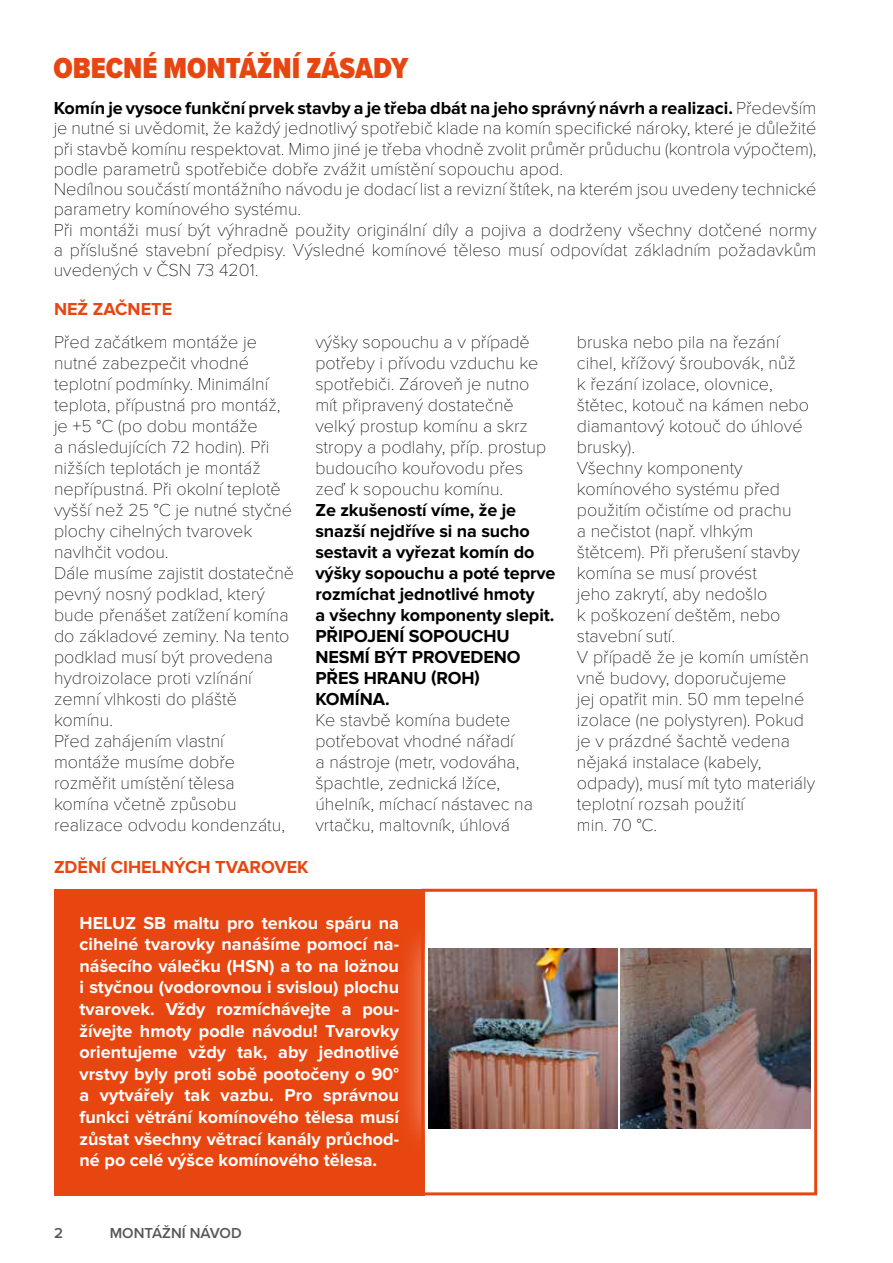
<style>
.page{position:relative;width:893px;height:1263px;background:#fff}
.page>*{position:absolute;margin:0;border:0;box-sizing:border-box;transform-origin:0 0}
.t1{font:900 30px "Proxima Nova Cond";color:#e84610}
.t2{font:100 18px/21px "Proxima Nova T";color:#000}
.t3{font:700 18px/21.6px "Proxima Nova";color:#fff;text-align:justify}
.t4{font:700 18px/21px "Proxima Nova";letter-spacing:-.005em;color:#000}
.t5{font:700 18px "Proxima Nova";color:#e84610}
.t6{font:600 15px "Proxima Nova";color:#575756}
.s1{font-family:"Proxima Nova T";font-weight:100}
</style>
<div class="page">
<div style="left:54px;top:889px;width:371px;height:306px;background:#e84610"></div>
<img style="left:649px;top:948px;width:161px;height:180px">
<div style="left:398px;top:917px;width:251px;height:242px;background:#fff;opacity:.75"></div>
<img style="left:429px;top:948px;width:188px;height:180px">
<div style="left:421px;top:889px;width:396px;height:306px;border:3px solid #e84610"></div>
<h1 class="t1" style="left:53px;top:46px;width:356px">OBECNÉ MONTÁŽNÍ ZÁSADY</h1>
<p class="t4" style="left:54px;top:98px;width:764px">Komín je vysoce funkční prvek stavby a je třeba dbát na jeho správný návrh a realizaci. <span class="s1">Především</span></p>
<p class="t2" style="left:54px;top:117px;width:764px;line-height:20.2px">je nutné si uvědomit, že každý jednotlivý spotřebič klade na komín specifické nároky, které je důležité při stavbě komínu respektovat. Mimo jiné je třeba vhodně zvolit průměr průduchu (kontrola výpočtem), podle parametrů spotřebiče dobře zvážit umístění sopouchu apod.<br>Nedílnou součástí montážního návodu je dodací list a revizní štítek, na kterém jsou uvedeny technické parametry komínového systému.<br>Při montáži musí být výhradně použity originální díly a pojiva a dodrženy všechny dotčené normy a příslušné stavební předpisy. Výsledné komínové těleso musí odpovídat základním požadavkům uvedených v ČSN 73 4201.</p>
<p class="t5" style="left:54px;top:299px;width:120px">NEŽ ZAČNETE</p>
<p class="t2" style="left:54px;top:330px;width:242px">Před začátkem montáže je nutné zabezpečit vhodné teplotní podmínky. Minimální teplota, přípustná pro montáž, je +5 °C (po dobu montáže<br>a následujících 72 hodin). Při nižších teplotách je montáž nepřípustná. Při okolní teplotě vyšší než 25 °C je nutné styčné plochy cihelných tvarovek navlhčit vodou.<br>Dále musíme zajistit dostatečně pevný nosný podklad, který bude přenášet zatížení komína do základové zeminy. Na tento podklad musí být provedena hydroizolace proti vzlínání zemní vlhkosti do pláště komínu.<br>Před zahájením vlastní montáže musíme dobře rozměřit umístění tělesa komína včetně způsobu realizace odvodu kondenzátu,</p>
<p class="t2" style="left:315px;top:330px;width:232px">výšky sopouchu a v případě potřeby i přívodu vzduchu ke spotřebiči. Zároveň je nutno mít připravený dostatečně velký prostup komínu a skrz stropy a podlahy, příp. prostup budoucího kouřovodu přes zeď k sopouchu komínu.</p>
<p class="t4" style="left:315px;top:500px;width:242px">Ze zkušeností víme, že je snazší nejdříve si na sucho sestavit a vyřezat komín do výšky sopouchu a poté teprve rozmíchat jednotlivé hmoty<br>a všechny komponenty slepit.<br>PŘIPOJENÍ SOPOUCHU<br>NESMÍ BÝT PROVEDENO<br>PŘES HRANU (ROH)<br>KOMÍNA.</p>
<p class="t2" style="left:315px;top:708px;width:219px">Ke stavbě komína budete potřebovat vhodné nářadí<br>a nástroje (metr, vodováha, špachtle, zednická lžíce, úhelník, míchací nástavec na vrtačku, maltovník, úhlová</p>
<p class="t5" style="left:54px;top:857px;width:256px">ZDĚNÍ CIHELNÝCH TVAROVEK</p>
<p class="t3" style="left:80px;top:912px;width:321px">HELUZ SB maltu pro tenkou spáru na cihelné tvarovky nanášíme pomocí na&shy;nášecího válečku (HSN) a to na ložnou i styčnou (vodorovnou i svislou) plochu tvarovek. Vždy rozmíchávejte a pou&shy;žívejte hmoty podle návodu! Tvarovky orientujeme vždy tak, aby jednotlivé vrstvy byly proti sobě pootočeny o 90° a vytvářely tak vazbu. Pro správnou funkci větrání komínového tělesa musí zůstat všechny větrací kanály průchod&shy;né po celé výšce komínového tělesa.</p>
<p class="t2" style="left:577px;top:330px;width:240px">bruska nebo pila na řezání cihel, křížový šroubovák, nůž<br>k řezání izolace, olovnice, štětec, kotouč na kámen nebo diamantový kotouč do úhlové brusky).<br>Všechny komponenty komínového systému před použitím očistíme od prachu<br>a nečistot (např. vlhkým štětcem). Při přerušení stavby komína se musí provést<br>jeho zakrytí, aby nedošlo<br>k poškození deštěm, nebo stavební sutí.<br>V případě že je komín umístěn vně budovy, doporučujeme<br>jej opatřit min. 50 mm tepelné izolace (ne polystyren). Pokud je v prázdné šachtě vedena nějaká instalace (kabely, odpady), musí mít tyto materiály teplotní rozsah použití<br>min. 70 °C.</p>
<p class="t6" style="left:54px;top:1222px;width:10px">2</p>
<p class="t6" style="left:110px;top:1222px;width:134px">MONTÁŽNÍ NÁVOD</p>
</div>
